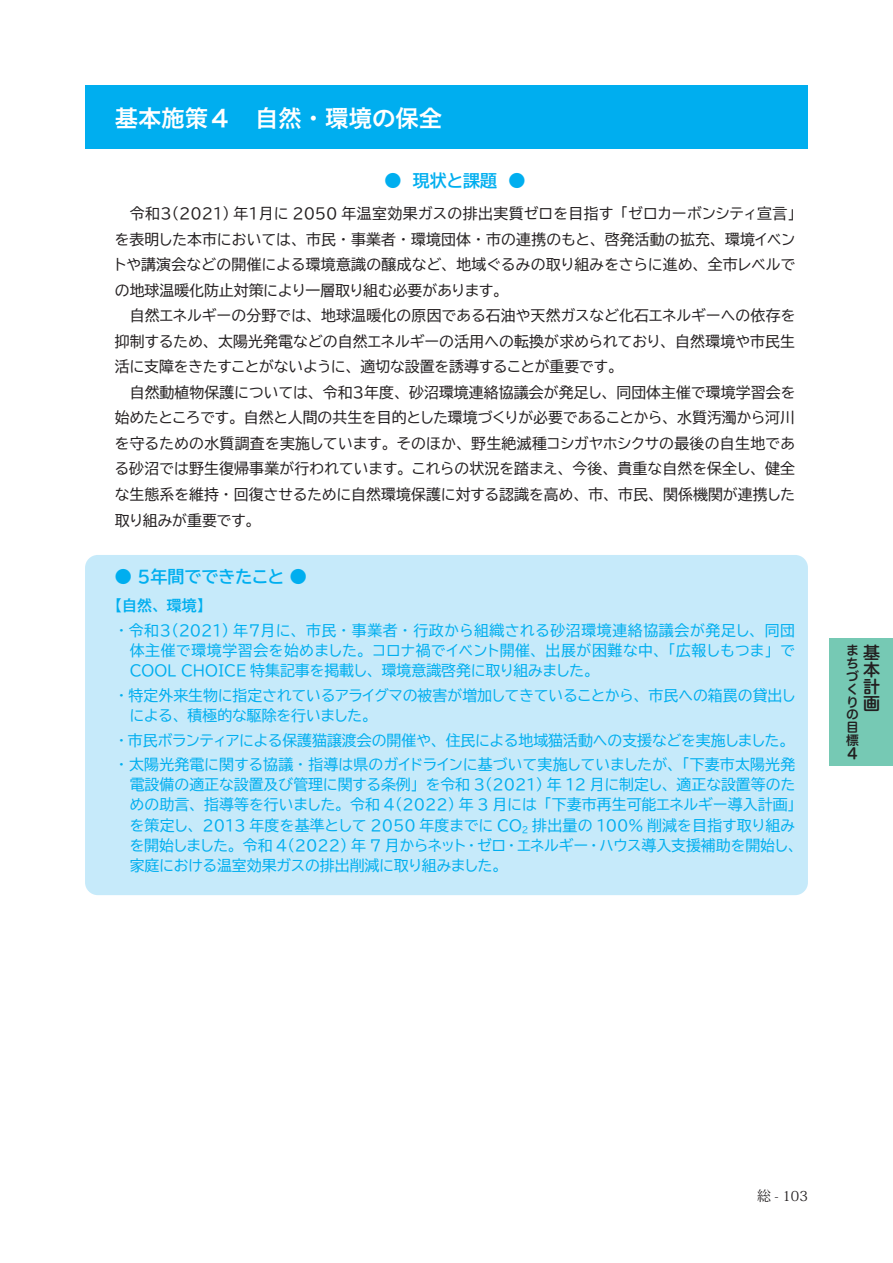
<style>
.page{position:relative;width:893px;height:1263px;background:#fff}
.page>*{position:absolute;margin:0;border:0;box-sizing:border-box;transform-origin:0 0}
.t1{font:23.4px "Hira Sans Old Std W6";color:#fff}
.t2{font:16.95px "BIZ UDP Gothic Bold";color:#00aeef}
.t3{font:16.95px/17px "Hira Maru Std N W6";color:#231f20;text-align:justify}
.t4{font:14.85px/25.5px "BIZ UDP Gothic";color:#231f20;text-align:justify}
.t5{font:14.85px/20.2px "BIZ UDP Gothic";color:#00aeef;text-align:justify}
.t6{font:14.85px "BIZ UDP Gothic Bold";color:#00aeef}
.t7{font:14.85px "Hira Maru Std N W6";color:#231f20}
.t8{font:13.8px "Koz Min Pr 6 N";color:#231f20}
.t9{font:12.75px/12.8px "Hira Maru Std N W6";color:#231f20}
</style>
<div class="page">
<div style="left:85px;top:85px;width:723px;height:64px;background:#00aeef"></div>
<div style="left:85px;top:555px;width:723px;height:340px;background:#c6eafa;border-radius:13px"></div>
<div style="left:829px;top:638px;width:64px;height:127px;background:#76c9b4"></div>
<h1 class="t1" style="left:115px;top:100px;width:329px">基本施策４　自然・環境の保全</h1>
<p class="t2" style="left:384px;top:172px;width:143px">●　現状と課題　●</p>
<p class="t4" style="left:115px;top:201px;width:682px;text-indent:15px">令和３(2021) 年１月に 2050 年温室効果ガスの排出実質ゼロを目指す「ゼロカーボンシティ宣言」を表明した本市においては、市民・事業者・環境団体・市の連携のもと、啓発活動の拡充、環境イベントや講演会などの開催による環境意識の醸成など、地域ぐるみの取り組みをさらに進め、全市レベルでの地球温暖化防止対策により一層取り組む必要があります。</p>
<p class="t4" style="left:115px;top:303px;width:682px;text-indent:15px">自然エネルギーの分野では、地球温暖化の原因である石油や天然ガスなど化石エネルギーへの依存を抑制するため、太陽光発電などの自然エネルギーの活用への転換が求められており、自然環境や市民生活に支障をきたすことがないように、適切な設置を誘導することが重要です。</p>
<p class="t4" style="left:115px;top:380px;width:682px;text-indent:15px">自然動植物保護については、令和３年度、砂沼環境連絡協議会が発足し、同団体主催で環境学習会を始めたところです。自然と人間の共生を目的とした環境づくりが必要であることから、水質汚濁から河川を守るための水質調査を実施しています。そのほか、野生絶滅種コシガヤホシクサの最後の自生地である砂沼では野生復帰事業が行われています。これらの状況を踏まえ、今後、貴重な自然を保全し、健全な生態系を維持・回復させるために自然環境保護に対する認識を高め、市、市民、関係機関が連携した取り組みが重要です。</p>
<p class="t2" style="left:115px;top:568px;width:194px">● ５年間でできたこと ●</p>
<p class="t6" style="left:115px;top:597px;width:91px">【自然、環境】</p>
<p class="t5" style="left:130px;top:620px;width:667px;text-indent:-12px">・令和３(2021) 年７月に、市民・事業者・行政から組織される砂沼環境連絡協議会が発足し、同団体主催で環境学習会を始めました。コロナ禍でイベント開催、出展が困難な中、「広報しもつま」でCOOL CHOICE 特集記事を掲載し、環境意識啓発に取り組みました。</p>
<p class="t5" style="left:130px;top:685px;width:667px;text-indent:-12px">・特定外来生物に指定されているアライグマの被害が増加してきていることから、市民への箱罠の貸出しによる、積極的な駆除を行いました。</p>
<p class="t5" style="left:118px;top:728px;width:679px;line-height:24.5px">・市民ボランティアによる保護猫譲渡会の開催や、住民による地域猫活動への支援などを実施しました。・太陽光発電に関する協議・指導は県のガイドラインに基づいて実施していましたが、「下妻市太陽光発</p>
<p class="t5" style="left:130px;top:774px;width:668px">電設備の適正な設置及び管理に関する条例」を令和 3(2021) 年 12 月に制定し、適正な設置等のための助言、指導等を行いました。令和 4(2022) 年 3 月には「下妻市再生可能エネルギー導入計画」を策定し、 2013 年度を基準として 2050 年度までに CO<sub>2</sub> 排出量の 100% 削減を目指す取り組みを開始しました。令和 4(2022) 年 7 月からネット・ゼロ・エネルギー・ハウス導入支援補助を開始し、家庭における温室効果ガスの排出削減に取り組みました。</p>
<p class="t9" style="left:846px;top:644px;width:14px">まちづくりの目標</p>
<p class="t3" style="left:863px;top:645px;width:18px">基本計画</p>
<p class="t7" style="left:845px;top:743px;width:14px">４</p>
<p class="t8" style="left:757px;top:1188px;width:52px">総 - 103</p>
</div>
